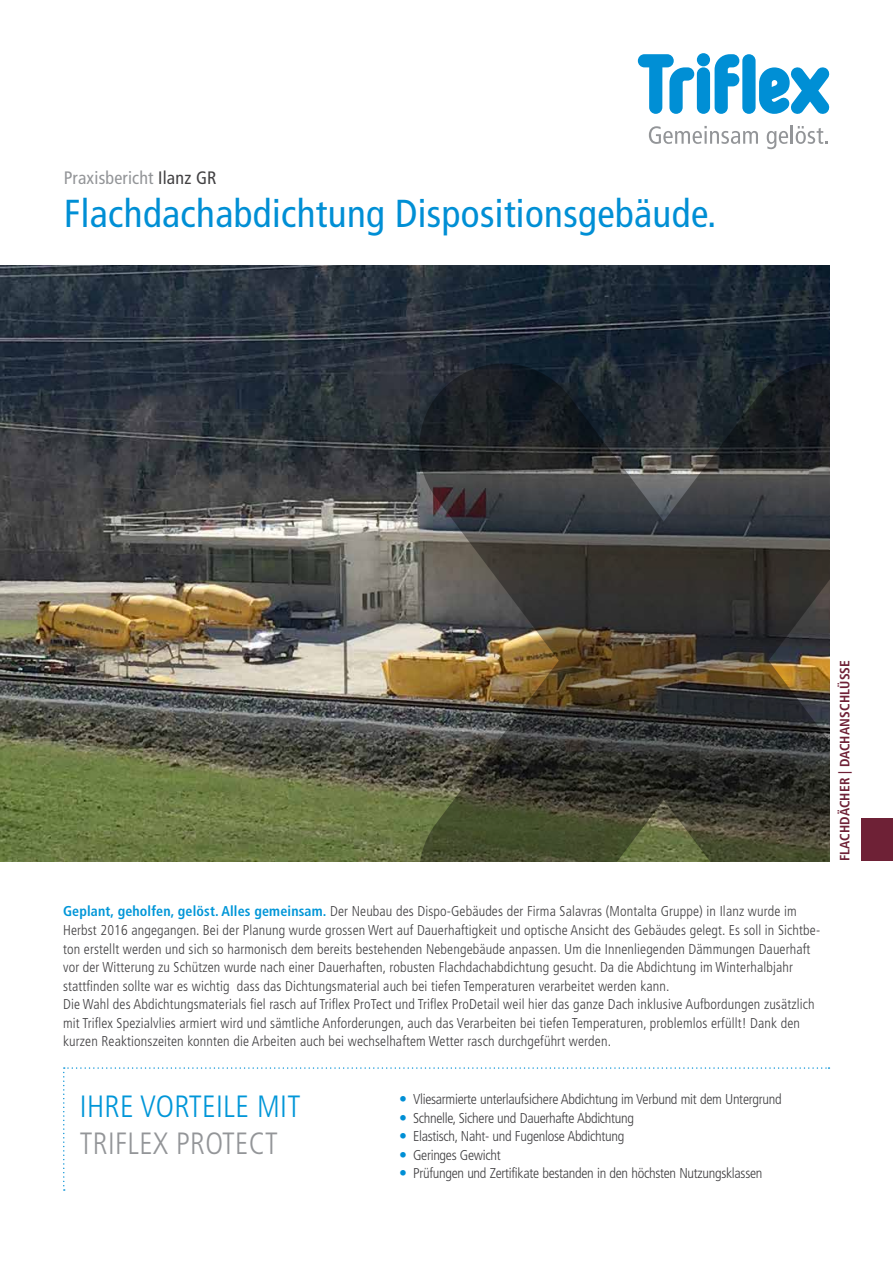
<style>
.page{position:relative;width:893px;height:1263px;background:#fff}
.page>*{position:absolute;margin:0;border:0;box-sizing:border-box;transform-origin:0 0}
.t1{font:condensed 39px "Frutiger LT Pro";letter-spacing:.01em;color:#008fd5}
.t2{font:300 condensed 30.75px "Frutiger LT Pro";letter-spacing:.01em;color:#0096d8}
.t3{font:300 condensed 30.75px "Frutiger LT Pro";letter-spacing:.01em;color:#939598}
.t4{font:condensed 18px "Frutiger LT Pro";letter-spacing:.01em;color:#939598}
.t5{font:300 condensed 14.25px/18.6px "Frutiger LT Pro";letter-spacing:.01em;color:#414042}
.t6{font:300 condensed 14.25px/18.6px "Frutiger LT Pro";letter-spacing:-.02em;color:#414042}
.t7{font:700 condensed 13.5px "Frutiger LT Pro";letter-spacing:.01em;color:#6e2136}
.s1{color:#414042}
.s2{font-weight:700;color:#0096d8}
</style>
<div class="page">
<img style="left:0;top:266px;width:829px;height:595px">
<img style="left:419px;top:364px;width:410px;height:497px">
<div style="left:861px;top:819px;width:32px;height:42px;background:#6e2136"></div>
<svg style="left:649px;top:126px;width:109px;height:18px"></svg>
<svg style="left:767px;top:125px;width:61px;height:24px"></svg>
<svg style="left:638px;top:54px;width:56px;height:60px"></svg>
<div style="left:697px;top:67px;width:13px;height:47px;background:#008fd5;border-radius:7px"></div>
<div style="left:697px;top:53px;width:13px;height:13px;background:#008fd5;border-radius:50%"></div>
<svg style="left:715px;top:54px;width:24px;height:60px"></svg>
<svg style="left:759px;top:67px;width:70px;height:47px"></svg>
<div style="left:742px;top:54px;width:14px;height:60px;background:#008fd5;border-radius:7px"></div>
<svg style="left:63px;top:1067px;width:766px;height:124px"></svg>
<p class="t4" style="left:64px;top:167px;width:154px">Praxisbericht <span class="s1">Ilanz GR</span></p>
<h1 class="t1" style="left:64px;top:190px;width:654px">Flachdachabdichtung Dispositionsgebäude.</h1>
<p class="t5" style="left:63px;top:902px;width:759px"><span class="s2">Geplant, geholfen, gelöst. Alles gemeinsam.</span> Der Neubau des Dispo-Gebäudes der Firma Salavras (Montalta Gruppe) in Ilanz wurde im Herbst 2016 angegangen. Bei der Planung wurde grossen Wert auf Dauerhaftigkeit und optische Ansicht des Gebäudes gelegt. Es soll in Sichtbe&shy;ton erstellt werden und sich so harmonisch dem bereits bestehenden Nebengebäude anpassen. Um die Innenliegenden Dämmungen Dauerhaft vor der Witterung zu Schützen wurde nach einer Dauerhaften, robusten Flachdachabdichtung gesucht. Da die Abdichtung im Winterhalbjahr stattfinden sollte war es wichtig dass das Dichtungsmaterial auch bei tiefen Temperaturen verarbeitet werden kann.<br>Die Wahl des Abdichtungsmaterials fiel rasch auf Triflex ProTect und Triflex ProDetail weil hier das ganze Dach inklusive Aufbordungen zusätzlich mit Triflex Spezialvlies armiert wird und sämtliche Anforderungen, auch das Verarbeiten bei tiefen Temperaturen, problemlos erfüllt! Dank den kurzen Reaktionszeiten konnten die Arbeiten auch bei wechselhaftem Wetter rasch durchgeführt werden.</p>
<h2 class="t2" style="left:80px;top:1088px;width:222px">IHRE VORTEILE MIT</h2>
<h2 class="t3" style="left:80px;top:1125px;width:199px">TRIFLEX PROTECT</h2>
<p class="t6" style="left:413px;top:1090px;width:370px">Vliesarmierte unterlaufsichere Abdichtung im Verbund mit dem Untergrund Schnelle, Sichere und Dauerhafte Abdichtung<br>Elastisch, Naht- und Fugenlose Abdichtung<br>Geringes Gewicht<br>Prüfungen und Zertifikate bestanden in den höchsten Nutzungsklassen</p>
<p class="t7" style="left:837px;top:861px;width:203px;rotate:-90deg">FLACHDÄCHER | DACHANSCHLÜSSE</p>
</div>
